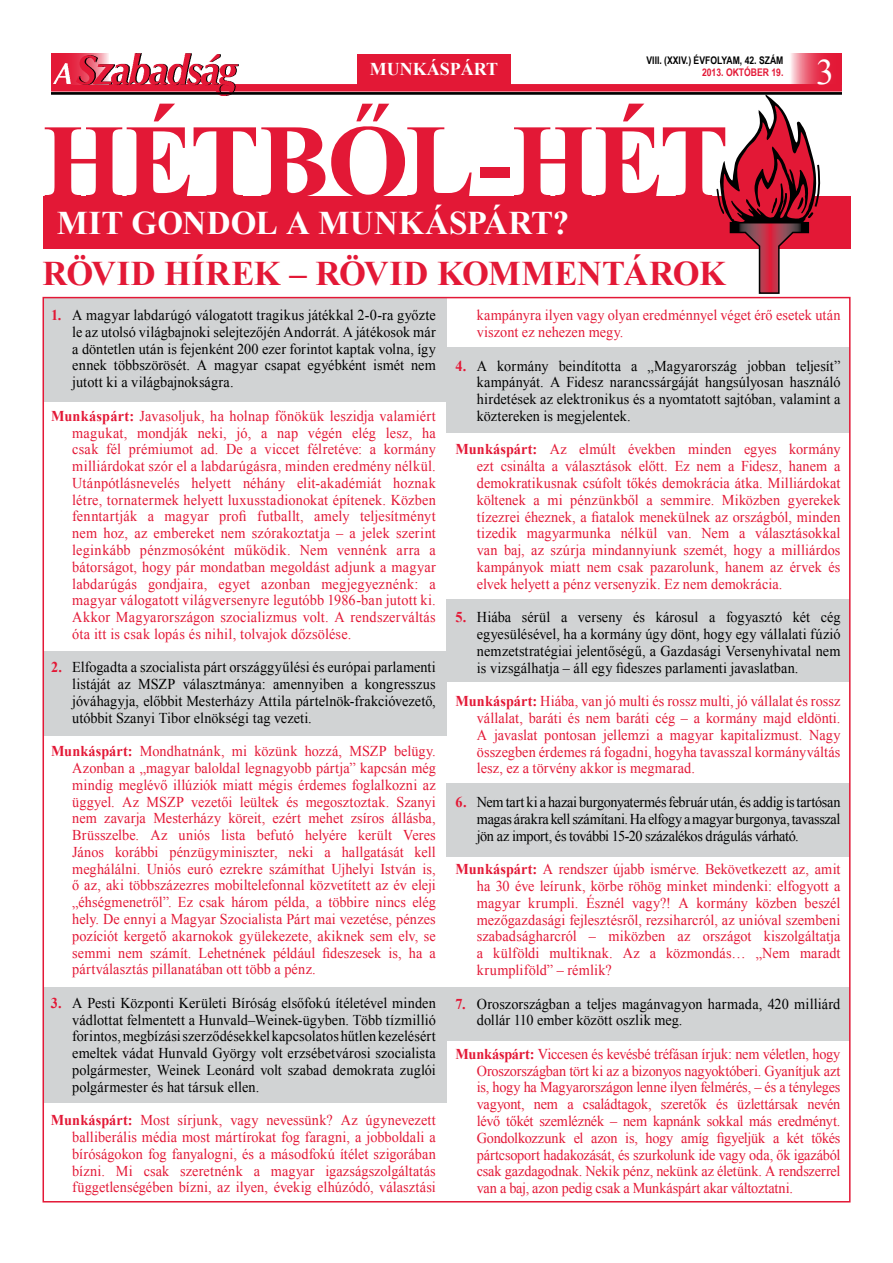
<style>
.page{position:relative;width:893px;height:1263px;background:#fff}
.page>*{position:absolute;margin:0;border:0;box-sizing:border-box;transform-origin:0 0}
.t1{font:700 105px "Times New Roman";letter-spacing:-.02em;color:#e31836}
.t2{font:36px "Times New Roman";color:#fff}
.t3{font:700 34.5px "Times New Roman";color:#e31836}
.t4{font:700 33px "Times New Roman";letter-spacing:.005em;color:#fff}
.t5{font:700 18px "Times New Roman";color:#fff}
.t6{font:15px/16.8px "Times New Roman";letter-spacing:.005em;color:#e31836;text-align:justify;scale:.95 1}
.t7{font:15px/16.8px "Times New Roman";color:#000;text-align:justify;scale:.95 1}
.t8{font:700 10.5px "Arial Narrow";color:#000}
.t9{font:700 10.5px "Arial Narrow";color:#e31836}
.s1{font-weight:700;color:#e31836}
.s2{font-weight:700}
</style>
<div class="page">
<svg style="left:791px;top:54px;width:51px;height:30px;background:#e95067"></svg>
<div style="left:51px;top:84px;width:791px;height:8px;background:#e31836"></div>
<div style="left:357px;top:54px;width:153px;height:31px;background:#e31836"></div>
<div style="left:51px;top:54px;width:58px;height:30px;background:#e31836"></div>
<img style="left:53px;top:54px;width:184px;height:41px">
<img style="left:53px;top:64px;width:18px;height:19px">
<hr style="left:51px;top:92px;width:791px;height:2px;background:#000">
<div style="left:43px;top:297px;width:403px;height:104px;background:#d1d3d4"></div>
<div style="left:43px;top:651px;width:403px;height:85px;background:#d1d3d4"></div>
<div style="left:43px;top:987px;width:403px;height:116px;background:#d1d3d4"></div>
<div style="left:43px;top:197px;width:807px;height:52px;background:#e31836"></div>
<div style="left:446px;top:987px;width:404px;height:54px;background:#d1d3d4"></div>
<div style="left:446px;top:600px;width:404px;height:82px;background:#d1d3d4"></div>
<div style="left:446px;top:783px;width:404px;height:73px;background:#d1d3d4"></div>
<div style="left:446px;top:347px;width:404px;height:85px;background:#d1d3d4"></div>
<svg style="left:716px;top:94px;width:104px;height:200px"></svg>
<p class="t8" style="left:647px;top:52px;width:138px">VIII. (XXIV.) ÉVFOLYAM, 42. SZÁM</p>
<p class="t9" style="left:702px;top:65px;width:83px">2013. OKTÓBER 19.</p>
<h1 class="t1" style="left:43px;top:89px;width:688px">Hétből-hét</h1>
<h3 class="t4" style="left:57px;top:200px;width:514px">Mit gondol a Munkáspárt?</h3>
<p class="t5" style="left:370px;top:57px;width:130px">MUNKÁSPÁRT</p>
<h2 class="t2" style="left:816px;top:48px;width:19px">3</h2>
<h3 class="t3" style="left:43px;top:250px;width:685px">Rövid hírek – rövid kommentárok</h3>
<p class="t7" style="left:72px;top:306px;width:384px;text-indent:-21px"><span class="s1">1.</span> A magyar labdarúgó válogatott tragikus játékkal 2-0-ra győzte le az utolsó világbajnoki selejtezőjén Andorrát. A játékosok már a döntetlen után is fejenként 200 ezer forintot kaptak volna, így ennek többszörösét. A magyar csapat egyébként ismét nem jutott ki a világbajnokságra.</p>
<p class="t6" style="left:72px;top:407px;width:384px;text-indent:-21px"><span class="s2">Munkáspárt:</span> Javasoljuk, ha holnap főnökük leszidja valamiért magukat, mondják neki, jó, a nap végén elég lesz, ha csak fél prémiumot ad. De a viccet félretéve: a kormány milliárdokat szór el a labdarúgásra, minden eredmény nélkül.<br>Utánpótlásnevelés helyett néhány elit-akadémiát hoznak létre, tornatermek helyett luxusstadionokat építenek. Közben fenntartják a magyar profi futballt, amely teljesítményt nem hoz, az embereket nem szórakoztatja – a jelek szerint leginkább pénzmosóként működik. Nem vennénk arra a bátorságot, hogy pár mondatban megoldást adjunk a magyar labdarúgás gondjaira, egyet azonban megjegyeznénk: a magyar válogatott világversenyre legutóbb 1986-ban jutott ki.<br>Akkor Magyarországon szocializmus volt. A rendszerváltás óta itt is csak lopás és nihil, tolvajok dőzsölése.</p>
<p class="t7" style="left:72px;top:659px;width:384px;text-indent:-21px"><span class="s1">2.</span> Elfogadta a szocialista párt országgyűlési és európai parlamenti listáját az MSZP választmánya: amennyiben a kongresszus jóváhagyja, előbbit Mesterházy Attila pártelnök-frakcióvezető, utóbbit Szanyi Tibor elnökségi tag vezeti.</p>
<p class="t6" style="left:72px;top:743px;width:384px;text-indent:-21px"><span class="s2">Munkáspárt:</span> Mondhatnánk, mi közünk hozzá, MSZP belügy.<br>Azonban a „magyar baloldal legnagyobb pártja” kapcsán még mindig meglévő illúziók miatt mégis érdemes foglalkozni az üggyel. Az MSZP vezetői leültek és megosztoztak. Szanyi nem zavarja Mesterházy köreit, ezért mehet zsíros állásba, Brüsszelbe. Az uniós lista befutó helyére került Veres János korábbi pénzügyminiszter, neki a hallgatását kell meghálálni. Uniós euró ezrekre számíthat Ujhelyi István is, ő az, aki többszázezres mobiltelefonnal közvetített az év eleji „éhségmenetről”. Ez csak három példa, a többire nincs elég hely. De ennyi a Magyar Szocialista Párt mai vezetése, pénzes pozíciót kergető akarnokok gyülekezete, akiknek sem elv, se semmi nem számít. Lehetnének például fideszesek is, ha a pártválasztás pillanatában ott több a pénz.</p>
<p class="t7" style="left:72px;top:994px;width:384px;text-indent:-21px"><span class="s1">3.</span> A Pesti Központi Kerületi Bíróság elsőfokú ítéletével minden vádlottat felmentett a Hunvald–Weinek-ügyben. Több tízmillió forintos, megbízási szerződésekkel kapcsolatos hűtlen kezelésért emeltek vádat Hunvald György volt erzsébetvárosi szocialista polgármester, Weinek Leonárd volt szabad demokrata zuglói polgármester és hat társuk ellen.</p>
<p class="t6" style="left:72px;top:1111px;width:384px;text-indent:-21px"><span class="s2">Munkáspárt:</span> Most sírjunk, vagy nevessünk? Az úgynevezett balliberális média most mártírokat fog faragni, a jobboldali a bíróságokon fog fanyalogni, és a másodfokú ítélet szigorában bízni. Mi csak szeretnénk a magyar igazságszolgáltatás függetlenségében bízni, az ilyen, évekig elhúzódó, választási</p>
<p class="t6" style="left:477px;top:306px;width:384px">kampányra ilyen vagy olyan eredménnyel véget érő esetek után viszont ez nehezen megy.</p>
<p class="t7" style="left:477px;top:357px;width:384px;text-indent:-21px"><span class="s1">4.</span> A kormány beindította a „Magyarország jobban teljesít” kampányát. A Fidesz narancssárgáját hangsúlyosan használó hirdetések az elektronikus és a nyomtatott sajtóban, valamint a köztereken is megjelentek.</p>
<p class="t6" style="left:477px;top:441px;width:384px;text-indent:-21px"><span class="s2">Munkáspárt:</span> Az elmúlt években minden egyes kormány ezt csinálta a választások előtt. Ez nem a Fidesz, hanem a demokratikusnak csúfolt tőkés demokrácia átka. Milliárdokat költenek a mi pénzünkből a semmire. Miközben gyerekek tízezrei éheznek, a fiatalok menekülnek az országból, minden tizedik magyarmunka nélkül van. Nem a választásokkal van baj, az szúrja mindannyiunk szemét, hogy a milliárdos kampányok miatt nem csak pazarolunk, hanem az érvek és elvek helyett a pénz versenyzik. Ez nem demokrácia.</p>
<p class="t7" style="left:477px;top:609px;width:384px;text-indent:-21px"><span class="s1">5.</span> Hiába sérül a verseny és károsul a fogyasztó két cég egyesülésével, ha a kormány úgy dönt, hogy egy vállalati fúzió nemzetstratégiai jelentőségű, a Gazdasági Versenyhivatal nem is vizsgálhatja – áll egy fideszes parlamenti javaslatban.</p>
<p class="t6" style="left:477px;top:693px;width:384px;text-indent:-21px"><span class="s2">Munkáspárt:</span> Hiába, van jó multi és rossz multi, jó vállalat és rossz vállalat, baráti és nem baráti cég – a kormány majd eldönti.<br>A javaslat pontosan jellemzi a magyar kapitalizmust. Nagy összegben érdemes rá fogadni, hogyha tavasszal kormányváltás lesz, ez a törvény akkor is megmarad.</p>
<p class="t7" style="left:477px;top:793px;width:384px;text-indent:-21px"><span class="s1">6.</span> Nem tart ki a hazai burgonyatermés február után, és addig is tartósan magas árakra kell számítani. Ha elfogy a magyar burgonya, tavasszal jön az import, és további 15-20 százalékos drágulás várható.</p>
<p class="t6" style="left:477px;top:860px;width:384px;text-indent:-21px"><span class="s2">Munkáspárt:</span> A rendszer újabb ismérve. Bekövetkezett az, amit ha 30 éve leírunk, körbe röhög minket mindenki: elfogyott a magyar krumpli. Észnél vagy?! A kormány közben beszél mezőgazdasági fejlesztésről, rezsiharcról, az unióval szembeni szabadságharcról – miközben az országot kiszolgáltatja a külföldi multiknak. Az a közmondás… „Nem maradt krumpliföld” – rémlik?</p>
<p class="t7" style="left:477px;top:995px;width:384px;text-indent:-21px"><span class="s1">7.</span> Oroszországban a teljes magánvagyon harmada, 420 milliárd dollár 110 ember között oszlik meg.</p>
<p class="t6" style="left:477px;top:1045px;width:384px;text-indent:-21px"><span class="s2">Munkáspárt:</span> Viccesen és kevésbé tréfásan írjuk: nem véletlen, hogy Oroszországban tört ki az a bizonyos nagyoktóberi. Gyanítjuk azt is, hogy ha Magyarországon lenne ilyen felmérés, – és a tényleges vagyont, nem a családtagok, szeretők és üzlettársak nevén lévő tőkét szemléznék – nem kapnánk sokkal más eredményt.<br>Gondolkozzunk el azon is, hogy amíg figyeljük a két tőkés pártcsoport hadakozását, és szurkolunk ide vagy oda, ők igazából csak gazdagodnak. Nekik pénz, nekünk az életünk. A rendszerrel van a baj, azon pedig csak a Munkáspárt akar változtatni.</p>
</div>
